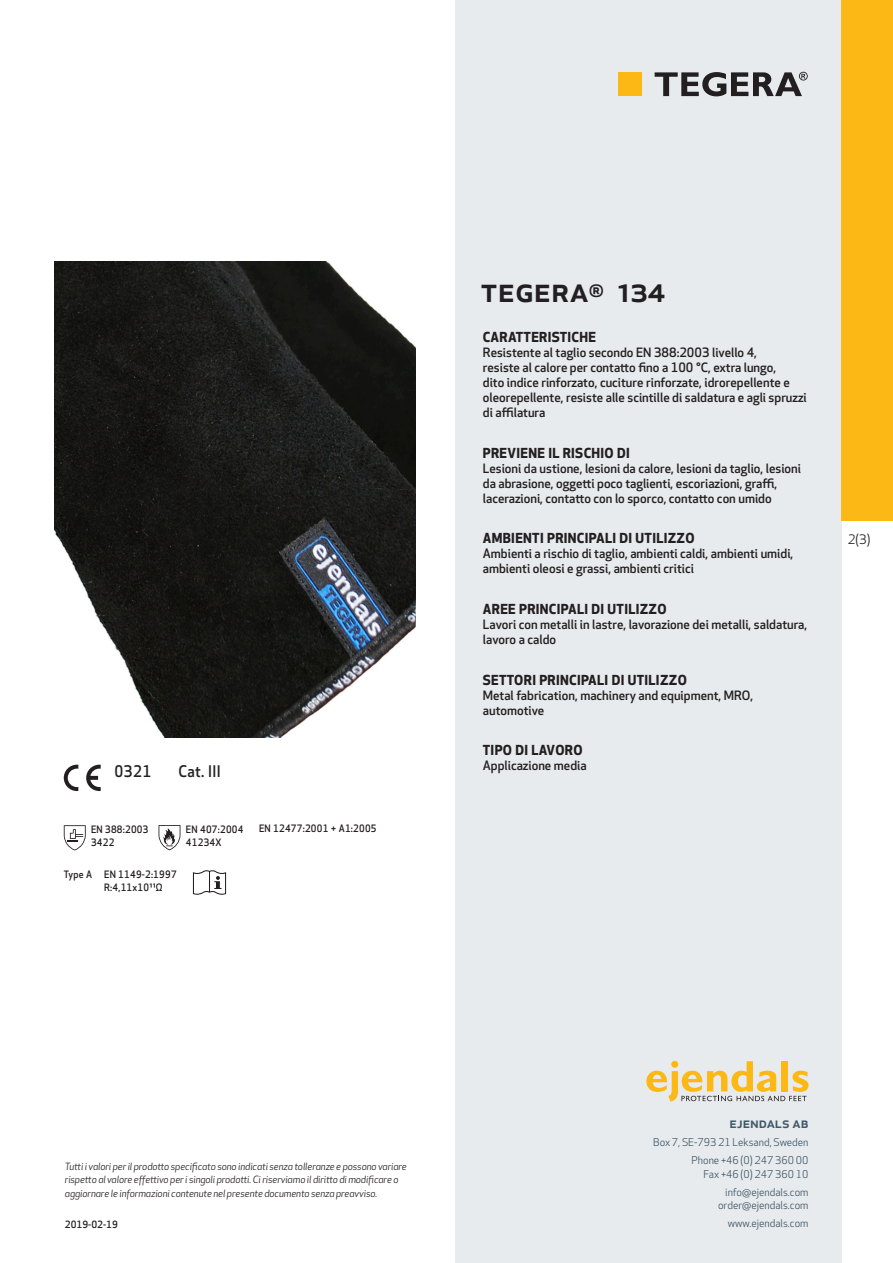
<style>
.page{position:relative;width:893px;height:1263px;background:#fff}
.page>*{position:absolute;margin:0;border:0;box-sizing:border-box;transform-origin:0 0}
.prodname{font:500 34.5px "Apex New";color:#231f20}
.Artikel{font:500 15.6px "Apex New";letter-spacing:.025em;color:#231f20;scale:.95 1}
.t1{font:500 15px "Apex New";color:#405968}
.Funktion_body{font:700 13.5px "Apex New";letter-spacing:.025em;color:#231f20}
.t2{font:12.75px "Apex New";color:#231f20}
.Funktion_body-2{font:500 12.6px/15px "Apex New";color:#231f20}
.t3{font:10.5px/18px "Apex New";color:#405968;text-align:right}
.Artikel-2{font:500 10.05px/13.2px "Apex New";letter-spacing:.025em;color:#231f20;scale:.95 1}
.t4{font:italic 9.75px/13.5px "Apex New";letter-spacing:-.01em;color:#231f20}
.Sidfot_datum{font:500 9.75px "Apex New";color:#231f20}
</style>
<div class="page">
<div style="left:455px;top:0;width:387px;height:1263px;background:#e8ebee"></div>
<svg style="left:646px;top:1061px;width:162px;height:40px"></svg>
<div style="left:842px;top:0;width:51px;height:520px;background:#fcb814"></div>
<div style="left:618px;top:72px;width:24px;height:24px;background:#fcb814"></div>
<svg style="left:655px;top:72px;width:153px;height:24px"></svg>
<svg style="left:86px;top:765px;width:15px;height:26px"></svg>
<svg style="left:64px;top:765px;width:14px;height:26px"></svg>
<svg style="left:64px;top:825px;width:22px;height:25px"></svg>
<svg style="left:159px;top:825px;width:21px;height:25px"></svg>
<svg style="left:193px;top:870px;width:33px;height:25px"></svg>
<img style="left:54px;top:261px;width:361px;height:477px">
<p class="Artikel" style="left:115px;top:761px;width:40px">0321</p>
<p class="Artikel" style="left:178px;top:761px;width:46px">Cat. III</p>
<p class="Artikel-2" style="left:91px;top:823px;width:62px">EN 388:2003<br>3422</p>
<p class="Artikel-2" style="left:186px;top:822px;width:62px">EN 407:2004<br>41234X</p>
<p class="Artikel-2" style="left:259px;top:821px;width:125px">EN 12477:2001 + A1:2005</p>
<p class="Artikel-2" style="left:64px;top:868px;width:31px">Type A</p>
<p class="Artikel-2" style="left:104px;top:868px;width:78px">EN 1149-2:1997<br>R:4,11x10¹¹Ω</p>
<p class="prodname" style="left:480px;top:266px;width:187px">TEGERA<sup>®</sup> 134</p>
<p class="Funktion_body" style="left:483px;top:327px;width:115px">CARATTERISTICHE</p>
<p class="Funktion_body-2" style="left:483px;top:345px;width:325px">Resistente al taglio secondo EN 388:2003 livello 4,<br>resiste al calore per contatto fino a 100 °C, extra lungo,<br>dito indice rinforzato, cuciture rinforzate, idrorepellente e oleorepellente, resiste alle scintille di saldatura e agli spruzzi di affilatura</p>
<p class="Funktion_body" style="left:483px;top:443px;width:149px">PREVIENE IL RISCHIO DI</p>
<p class="Funktion_body-2" style="left:483px;top:460px;width:320px">Lesioni da ustione, lesioni da calore, lesioni da taglio, lesioni da abrasione, oggetti poco taglienti, escoriazioni, graffi, lacerazioni, contatto con lo sporco, contatto con umido</p>
<p class="Funktion_body" style="left:483px;top:528px;width:213px">AMBIENTI PRINCIPALI DI UTILIZZO</p>
<p class="Funktion_body-2" style="left:483px;top:546px;width:312px">Ambienti a rischio di taglio, ambienti caldi, ambienti umidi, ambienti oleosi e grassi, ambienti critici</p>
<p class="Funktion_body" style="left:483px;top:599px;width:185px">AREE PRINCIPALI DI UTILIZZO</p>
<p class="Funktion_body-2" style="left:483px;top:616px;width:326px">Lavori con metalli in lastre, lavorazione dei metalli, saldatura, lavoro a caldo</p>
<p class="Funktion_body" style="left:483px;top:670px;width:205px">SETTORI PRINCIPALI DI UTILIZZO</p>
<p class="Funktion_body-2" style="left:483px;top:687px;width:272px">Metal fabrication, machinery and equipment, MRO, automotive</p>
<p class="Funktion_body" style="left:483px;top:740px;width:101px">TIPO DI LAVORO</p>
<p class="Funktion_body-2" style="left:483px;top:758px;width:105px">Applicazione media</p>
<p class="t2" style="left:848px;top:531px;width:24px">2(3)</p>
<p class="t4" style="left:65px;top:1159px;width:343px">Tutti i valori per il prodotto specificato sono indicati senza tolleranze e possono variare rispetto al valore effettivo per i singoli prodotti. Ci riserviamo il diritto di modificare o aggiornare le informazioni contenute nel presente documento senza preavviso.</p>
<p class="Sidfot_datum" style="left:65px;top:1218px;width:54px">2019-02-19</p>
<p class="t1" style="left:729px;top:1113px;width:80px">ejendals ab</p>
<p class="t3" style="left:653px;top:1133px;width:157px">Box 7, SE-793 21 Leksand, Sweden<br>Phone +46 (0) 247 360 00</p>
<p class="t3" style="left:703px;top:1165px;width:107px">Fax +46 (0) 247 360 10 info@ejendals.com</p>
<p class="t3" style="left:718px;top:1196px;width:92px">order@ejendals.com</p>
<p class="t3" style="left:728px;top:1215px;width:82px">www.ejendals.com</p>
</div>
